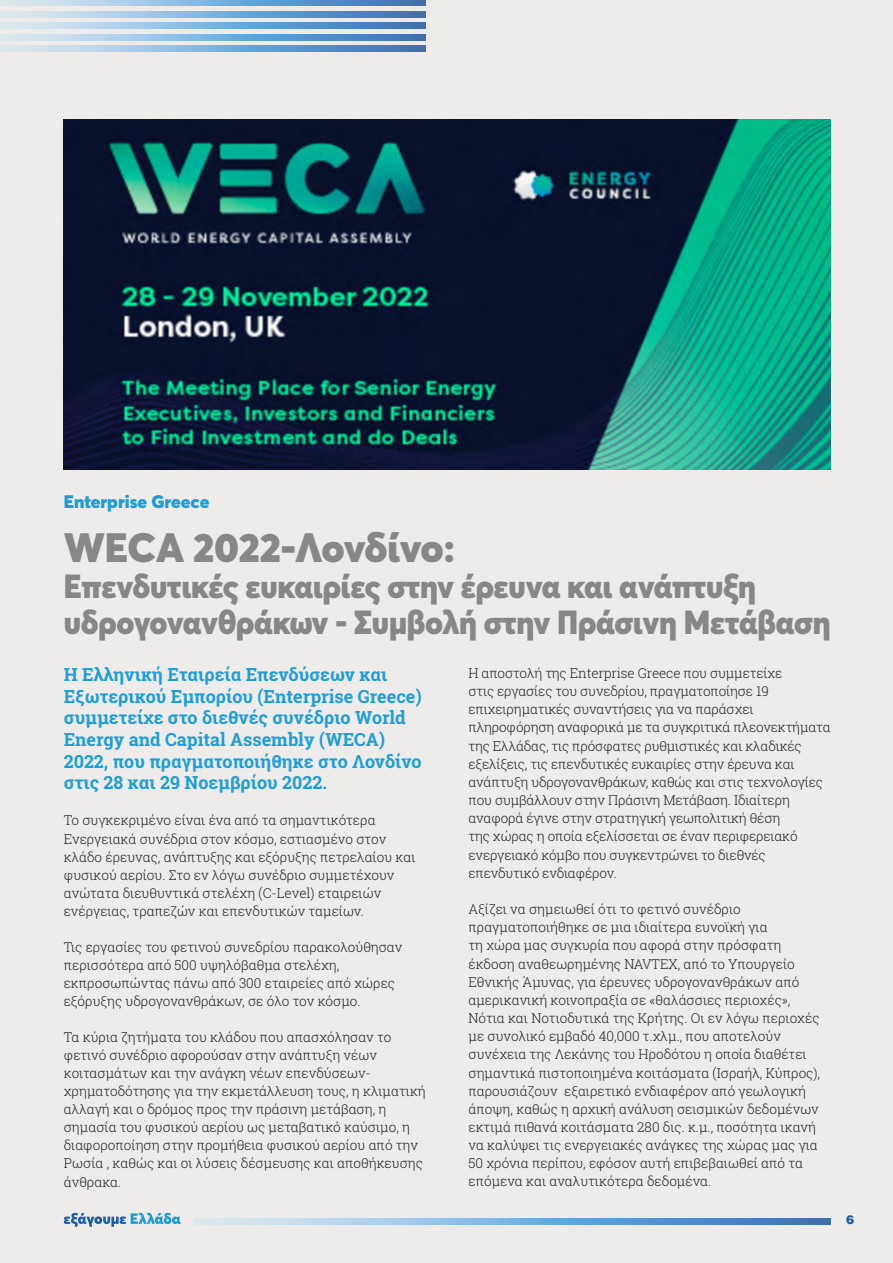
<style>
.page{position:relative;width:893px;height:1263px;background:#edeceb}
.page>*{position:absolute;margin:0;border:0;box-sizing:border-box;transform-origin:0 0}
.t1{font:900 40.5px "Averta";letter-spacing:-.01em;color:#888787}
.t2{font:900 33px/36px "Averta";letter-spacing:-.005em;color:#888787;scale:.95 1}
.t3{font:700 18px/21.6px "Roboto Slab";color:#1e9dd8}
.t4{font:900 18px "Averta";color:#1e9dd8}
.t5{font:300 13.5px/18.1px "Roboto Slab";color:#231f20}
.t6{font:900 12px "UB Helvetica";color:#1b5fa9}
</style>
<div class="page">
<svg style="left:0;top:0;width:426px;height:6px;background:#83b0d9"></svg>
<svg style="left:0;top:23px;width:426px;height:6px;background:#83b0d9"></svg>
<svg style="left:0;top:46px;width:426px;height:5px;background:#83b0d9"></svg>
<svg style="left:0;top:11px;width:426px;height:6px;background:#83b0d9"></svg>
<svg style="left:0;top:34px;width:426px;height:6px;background:#83b0d9"></svg>
<svg style="left:64px;top:1213px;width:117px;height:14px"></svg>
<svg style="left:194px;top:1219px;width:637px;height:5px;background:#83b0d9"></svg>
<img style="left:64px;top:119px;width:767px;height:351px">
<h3 class="t4" style="left:64px;top:490px;width:147px">Enterprise Greece</h3>
<h1 class="t1" style="left:64px;top:521px;width:392px">WECA 2022-Λονδίνο:</h1>
<h2 class="t2" style="left:64px;top:568px;width:809px">Επενδυτικές ευκαιρίες στην έρευνα και ανάπτυξη υδρογονανθράκων - Συμβολή στην Πράσινη Μετάβαση</h2>
<h3 class="t3" style="left:64px;top:664px;width:359px">Η Ελληνική Εταιρεία Επενδύσεων και Εξωτερικού Εμπορίου (Enterprise Greece) συμμετείχε στο διεθνές συνέδριο World Energy and Capital Assembly (WECA)<br>2022, που πραγματοποιήθηκε στο Λονδίνο στις 28 και 29 Νοεμβρίου 2022.</h3>
<p class="t5" style="left:64px;top:811px;width:353px">Το συγκεκριμένο είναι ένα από τα σημαντικότερα Ενεργειακά συνέδρια στον κόσμο, εστιασμένο στον κλάδο έρευνας, ανάπτυξης και εξόρυξης πετρελαίου και φυσικού αερίου. Στο εν λόγω συνέδριο συμμετέχουν ανώτατα διευθυντικά στελέχη (C-Level) εταιρειών ενέργειας, τραπεζών και επενδυτικών ταμείων.</p>
<p class="t5" style="left:64px;top:937px;width:340px">Τις εργασίες του φετινού συνεδρίου παρακολούθησαν περισσότερα από 500 υψηλόβαθμα στελέχη, εκπροσωπώντας πάνω από 300 εταιρείες από χώρες εξόρυξης υδρογονανθράκων, σε όλο τον κόσμο.</p>
<p class="t5" style="left:64px;top:1028px;width:364px">Τα κύρια ζητήματα του κλάδου που απασχόλησαν το φετινό συνέδριο αφορούσαν στην ανάπτυξη νέων κοιτασμάτων και την ανάγκη νέων επενδύσεων&shy;χρηματοδότησης για την εκμετάλλευση τους, η κλιματική αλλαγή και ο δρόμος προς την πράσινη μετάβαση, η σημασία του φυσικού αερίου ως μεταβατικό καύσιμο, η διαφοροποίηση στην προμήθεια φυσικού αερίου από την Ρωσία , καθώς και οι λύσεις δέσμευσης και αποθήκευσης άνθρακα.</p>
<p class="t5" style="left:468px;top:664px;width:364px">Η αποστολή της Enterprise Greece που συμμετείχε<br>στις εργασίες του συνεδρίου, πραγματοποίησε 19 επιχειρηματικές συναντήσεις για να παράσχει πληροφόρηση αναφορικά με τα συγκριτικά πλεονεκτήματα της Ελλάδας, τις πρόσφατες ρυθμιστικές και κλαδικές εξελίξεις, τις επενδυτικές ευκαιρίες στην έρευνα και ανάπτυξη υδρογονανθράκων, καθώς και στις τεχνολογίες που συμβάλλουν στην Πράσινη Μετάβαση. Ιδιαίτερη αναφορά έγινε στην στρατηγική γεωπολιτική θέση<br>της χώρας η οποία εξελίσσεται σε έναν περιφερειακό ενεργειακό κόμβο που συγκεντρώνει το διεθνές επενδυτικό ενδιαφέρον.</p>
<p class="t5" style="left:468px;top:900px;width:353px">Αξίζει να σημειωθεί ότι το φετινό συνέδριο πραγματοποιήθηκε σε μια ιδιαίτερα ευνοϊκή για<br>τη χώρα μας συγκυρία που αφορά στην πρόσφατη έκδοση αναθεωρημένης NAVTEX, από το Υπουργείο Εθνικής Άμυνας, για έρευνες υδρογονανθράκων από αμερικανική κοινοπραξία σε «θαλάσσιες περιοχές», Νότια και Νοτιοδυτικά της Κρήτης. Οι εν λόγω περιοχές με συνολικό εμβαδό 40,000 τ.χλμ., που αποτελούν συνέχεια της Λεκάνης του Ηροδότου η οποία διαθέτει σημαντικά πιστοποιημένα κοιτάσματα (Ισραήλ, Κύπρος), παρουσιάζουν εξαιρετικό ενδιαφέρον από γεωλογική άποψη, καθώς η αρχική ανάλυση σεισμικών δεδομένων εκτιμά πιθανά κοιτάσματα 280 δις. κ.μ., ποσότητα ικανή να καλύψει τις ενεργειακές ανάγκες της χώρας μας για 50 χρόνια περίπου, εφόσον αυτή επιβεβαιωθεί από τα επόμενα και αναλυτικότερα δεδομένα.</p>
<p class="t6" style="left:846px;top:1212px;width:10px">6</p>
</div>
